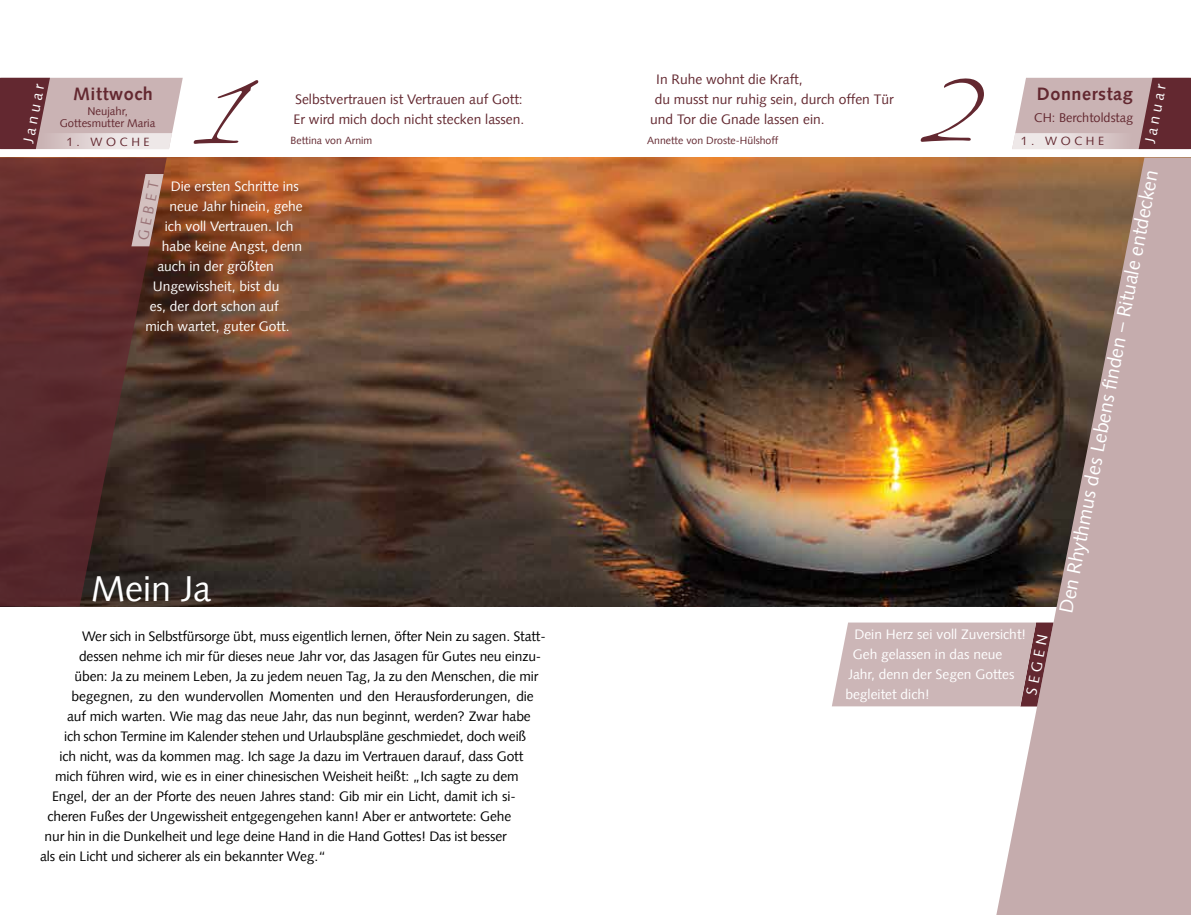
<style>
.page{position:relative;width:1191px;height:915px;background:#fff}
.page>*{position:absolute;margin:0;border:0;box-sizing:border-box;transform-origin:0 0}
.t1{font:120px "Scriptina";color:#632830}
.t2{font:36px "Syntax LT";color:#fff}
.t3{font:19.5px "Syntax LT";color:#fff}
.t4{font:700 18px "Syntax LT";letter-spacing:.03em;color:#632830}
.t5{font:15px "Syntax LT";color:#fff}
.t6{font:15px "Syntax LT";color:#632830}
.t7{font:13.8px "Syntax LT";letter-spacing:-.01em;color:#000}
.t8{font:13.8px "Syntax LT";color:#fff}
.t9{font:13.8px/20px "Syntax LT";color:#632830}
.t10{font:12.75px "Syntax LT";color:#632830}
.t11{font:12px "Syntax LT";letter-spacing:.3em;color:#632830}
.t12{font:11.25px/12px "Syntax LT";color:#632830;text-align:center}
.t13{font:10.5px "Syntax LT";color:#632830}
</style>
<div class="page">
<svg style="left:1012px;top:78px;width:179px;height:71px;background:#b5989a"></svg>
<svg style="left:0;top:78px;width:183px;height:71px;background:#b79a9c"></svg>
<img style="left:167px;top:157px;width:829px;height:449px">
<svg style="left:996px;top:157px;width:195px;height:757px;background:#a58d86"></svg>
<svg style="left:0;top:157px;width:167px;height:449px;background:#552b2a"></svg>
<svg style="left:131px;top:174px;width:33px;height:72px;background:#a57f78"></svg>
<svg style="left:832px;top:622px;width:221px;height:84px;background:#c6aeaf"></svg>
<p class="t5" style="left:19px;top:141px;width:61px;rotate:-79deg">Januar</p>
<h3 class="t4" style="left:73px;top:83px;width:81px">Mittwoch</h3>
<p class="t11" style="left:66px;top:134px;width:85px">1. WOCHE</p>
<p class="t12" style="left:60px;top:105px;width:97px">Neujahr,<br>Gottesmutter Maria</p>
<p class="t9" style="left:656px;top:70px;width:148px">In Ruhe wohnt die Kraft,</p>
<p class="t9" style="left:654px;top:89px;width:240px">du musst nur ruhig sein, durch offen Tür</p>
<p class="t9" style="left:650px;top:109px;width:176px">und Tor die Gnade lassen ein.</p>
<h1 class="t1" style="left:920px;top:29px;width:61px">2</h1>
<h1 class="t1" style="left:199px;top:31px;width:47px">1</h1>
<h3 class="t4" style="left:1037px;top:83px;width:97px">Donnerstag</h3>
<p class="t9" style="left:294px;top:89px;width:232px">Selbstvertrauen ist Vertrauen auf Gott:<br>Er wird mich doch nicht stecken lassen.</p>
<p class="t13" style="left:291px;top:134px;width:83px">Bettina von Arnim</p>
<p class="t10" style="left:1034px;top:110px;width:101px">CH: Berchtoldstag</p>
<p class="t13" style="left:647px;top:134px;width:132px">Annette von Droste-Hülshoff</p>
<p class="t11" style="left:1021px;top:133px;width:85px">1. WOCHE</p>
<p class="t5" style="left:1141px;top:141px;width:61px;rotate:-79deg">Januar</p>
<p class="t6" style="left:134px;top:238px;width:62px;rotate:-79deg">GEBET</p>
<p class="t8" style="left:171px;top:178px;width:130px">Die ersten Schritte ins</p>
<p class="t8" style="left:169px;top:198px;width:135px">neue Jahr hinein, gehe</p>
<p class="t8" style="left:165px;top:218px;width:130px">ich voll Vertrauen. Ich</p>
<p class="t8" style="left:162px;top:238px;width:142px">habe keine Angst, denn</p>
<p class="t8" style="left:157px;top:258px;width:118px">auch in der größten</p>
<p class="t8" style="left:153px;top:278px;width:128px">Ungewissheit, bist du</p>
<p class="t8" style="left:150px;top:298px;width:130px">es, der dort schon auf</p>
<p class="t8" style="left:145px;top:318px;width:146px">mich wartet, guter Gott.</p>
<h2 class="t2" style="left:91px;top:567px;width:121px">Mein Ja</h2>
<p class="t7" style="left:82px;top:627px;width:465px">Wer sich in Selbstfürsorge übt, muss eigentlich lernen, öfter Nein zu sagen. Statt-</p>
<p class="t7" style="left:79px;top:647px;width:464px">dessen nehme ich mir für dieses neue Jahr vor, das Jasagen für Gutes neu einzu-</p>
<p class="t7" style="left:75px;top:667px;width:465px">üben: Ja zu meinem Leben, Ja zu jedem neuen Tag, Ja zu den Menschen, die mir</p>
<p class="t7" style="left:72px;top:687px;width:464px">begegnen, zu den wundervollen Momenten und den Herausforderungen, die</p>
<p class="t7" style="left:67px;top:707px;width:465px">auf mich warten. Wie mag das neue Jahr, das nun beginnt, werden? Zwar habe</p>
<p class="t7" style="left:64px;top:727px;width:464px">ich schon Termine im Kalender stehen und Urlaubspläne geschmiedet, doch weiß</p>
<p class="t7" style="left:60px;top:747px;width:465px">ich nicht, was da kommen mag. Ich sage Ja dazu im Vertrauen darauf, dass Gott</p>
<p class="t7" style="left:55px;top:767px;width:465px">mich führen wird, wie es in einer chinesischen Weisheit heißt: „Ich sagte zu dem</p>
<p class="t7" style="left:52px;top:787px;width:465px">Engel, der an der Pforte des neuen Jahres stand: Gib mir ein Licht, damit ich si-</p>
<p class="t7" style="left:48px;top:807px;width:465px">cheren Fußes der Ungewissheit entgegengehen kann! Aber er antwortete: Gehe</p>
<p class="t7" style="left:45px;top:827px;width:464px">nur hin in die Dunkelheit und lege deine Hand in die Hand Gottes! Das ist besser</p>
<p class="t7" style="left:40px;top:847px;width:287px">als ein Licht und sicherer als ein bekannter Weg.“</p>
<p class="t8" style="left:854px;top:625px;width:173px">Dein Herz sei voll Zuversicht!</p>
<p class="t8" style="left:853px;top:645px;width:151px">Geh gelassen in das neue</p>
<p class="t8" style="left:848px;top:665px;width:168px">Jahr, denn der Segen Gottes</p>
<p class="t8" style="left:845px;top:685px;width:86px">begleitet dich!</p>
<p class="t5" style="left:1022px;top:693px;width:64px;rotate:-79deg">SEGEN</p>
<h3 class="t3" style="left:1054px;top:610px;width:452px;rotate:-79deg">Den Rhythmus des Lebens fi nden – Rituale entdecken</h3>
</div>
